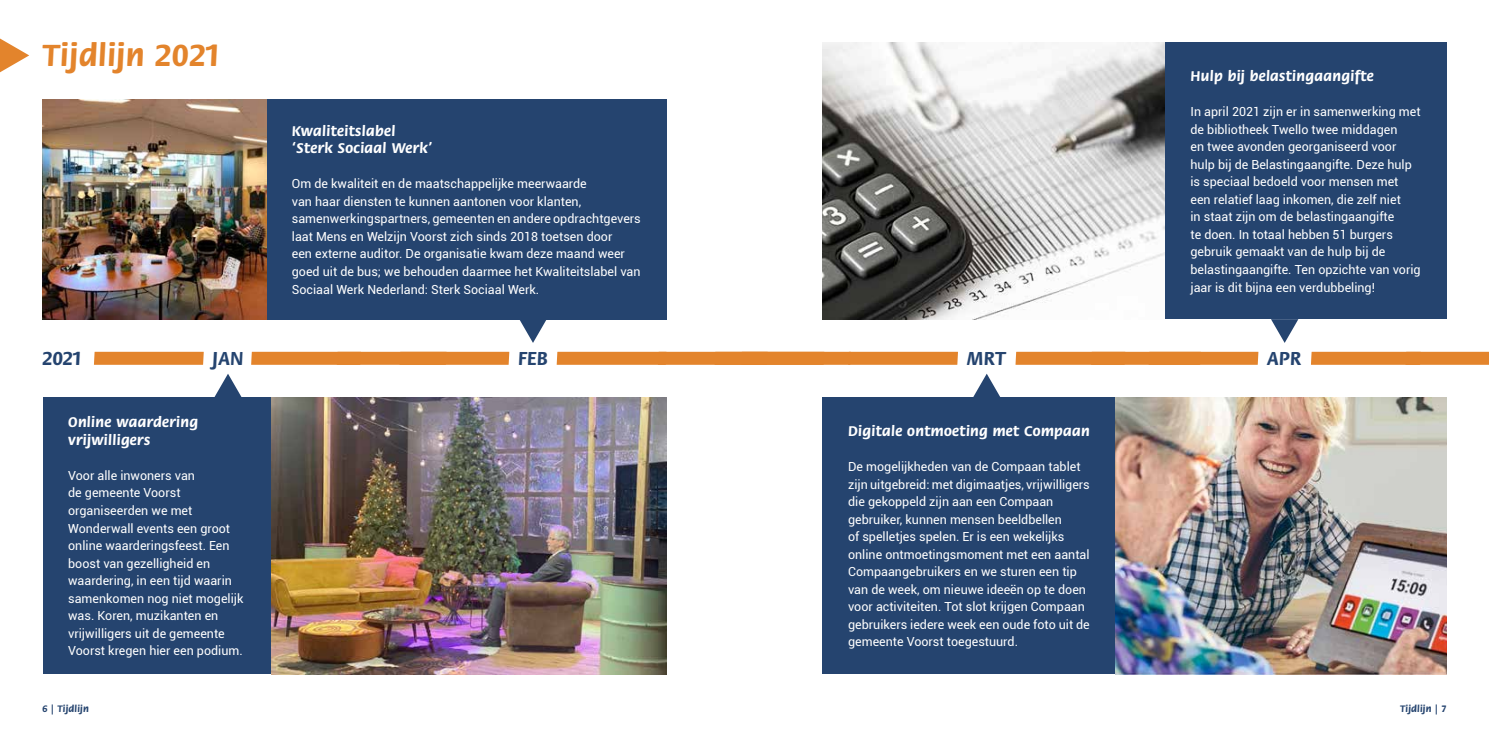
<style>
.page{position:relative;width:1489px;height:745px;background:#fff}
.page>*{position:absolute;margin:0;border:0;box-sizing:border-box;transform-origin:0 0}
.t1{font:700 32.5px "Flora Std";letter-spacing:.025em;color:#e3842c}
.t2{font:700 20px "Flora Std";letter-spacing:.01em;color:#25446f}
.t3{font:700 15px/17.5px "Flora Std";letter-spacing:.025em;color:#fff}
.t4{font:12.5px/17.5px "Roboto";color:#fff}
.t5{font:700 10px "Flora Std";letter-spacing:.025em;color:#25446f}
</style>
<div class="page">
<svg style="left:251px;top:351px;width:258px;height:13px;background:#e48b38"></svg>
<svg style="left:94px;top:351px;width:110px;height:13px"></svg>
<svg style="left:214px;top:374px;width:28px;height:23px"></svg>
<svg style="left:519px;top:319px;width:27px;height:24px"></svg>
<div style="left:43px;top:397px;width:623px;height:276px;background:#25446f"></div>
<div style="left:43px;top:99px;width:623px;height:220px;background:#25446f"></div>
<img style="left:271px;top:397px;width:395px;height:276px">
<img style="left:43px;top:99px;width:223px;height:220px">
<svg style="left:1015px;top:351px;width:243px;height:13px;background:#e48b38"></svg>
<svg style="left:556px;top:351px;width:401px;height:13px;background:#e48b38"></svg>
<svg style="left:1311px;top:351px;width:177px;height:13px;background:#e48b39"></svg>
<svg style="left:973px;top:373px;width:27px;height:24px"></svg>
<svg style="left:1271px;top:319px;width:27px;height:24px"></svg>
<div style="left:822px;top:397px;width:624px;height:276px;background:#25446f"></div>
<div style="left:1164px;top:43px;width:282px;height:276px;background:#25446f"></div>
<img style="left:1115px;top:397px;width:331px;height:276px">
<img style="left:822px;top:43px;width:342px;height:276px">
<svg style="left:0;top:38px;width:29px;height:34px"></svg>
<h1 class="t1" style="left:43px;top:38px;width:180px">Tijdlijn 2021</h1>
<p class="t3" style="left:292px;top:122px;width:142px">Kwaliteitslabel ‘Sterk Sociaal Werk’</p>
<p class="t4" style="left:292px;top:174px;width:350px">Om de kwaliteit en de maatschappelijke meerwaarde<br>van haar diensten te kunnen aantonen voor klanten, samenwerkingspartners, gemeenten en andere opdrachtgevers laat Mens en Welzijn Voorst zich sinds 2018 toetsen door<br>een externe auditor. De organisatie kwam deze maand weer goed uit de bus; we behouden daarmee het Kwaliteitslabel van Sociaal Werk Nederland: Sterk Sociaal Werk.</p>
<h2 class="t2" style="left:43px;top:347px;width:41px">2021</h2>
<h2 class="t2" style="left:212px;top:347px;width:32px">JAN</h2>
<h2 class="t2" style="left:518px;top:347px;width:31px">FEB</h2>
<p class="t3" style="left:68px;top:414px;width:131px">Online waardering vrijwilligers</p>
<p class="t4" style="left:68px;top:466px;width:177px">Voor alle inwoners van<br>de gemeente Voorst organiseerden we met<br>Wonderwall events een groot online waarderingsfeest. Een boost van gezelligheid en waardering, in een tijd waarin samenkomen nog niet mogelijk was. Koren, muzikanten en vrijwilligers uit de gemeente<br>Voorst kregen hier een podium.</p>
<p class="t5" style="left:43px;top:702px;width:48px">6 | Tijdlijn</p>
<p class="t3" style="left:1190px;top:68px;width:185px">Hulp bij belastingaangifte</p>
<p class="t4" style="left:1190px;top:103px;width:232px">In april 2021 zijn er in samenwerking met de bibliotheek Twello twee middagen<br>en twee avonden georganiseerd voor hulp bij de Belastingaangifte. Deze hulp is speciaal bedoeld voor mensen met een relatief laag inkomen, die zelf niet<br>in staat zijn om de belastingaangifte<br>te doen. In totaal hebben 51 burgers gebruik gemaakt van de hulp bij de belastingaangifte. Ten opzichte van vorig jaar is dit bijna een verdubbeling!</p>
<h2 class="t2" style="left:966px;top:347px;width:40px">MRT</h2>
<h2 class="t2" style="left:1267px;top:347px;width:36px">APR</h2>
<p class="t3" style="left:848px;top:422px;width:243px">Digitale ontmoeting met Compaan</p>
<p class="t4" style="left:848px;top:457px;width:243px">De mogelijkheden van de Compaan tablet zijn uitgebreid: met digimaatjes, vrijwilligers die gekoppeld zijn aan een Compaan gebruiker, kunnen mensen beeldbellen<br>of spelletjes spelen. Er is een wekelijks online ontmoetingsmoment met een aantal Compaangebruikers en we sturen een tip van de week, om nieuwe ideeën op te doen voor activiteiten. Tot slot krijgen Compaan gebruikers iedere week een oude foto uit de gemeente Voorst toegestuurd.</p>
<p class="t5" style="left:1399px;top:702px;width:48px">Tijdlijn | 7</p>
</div>
